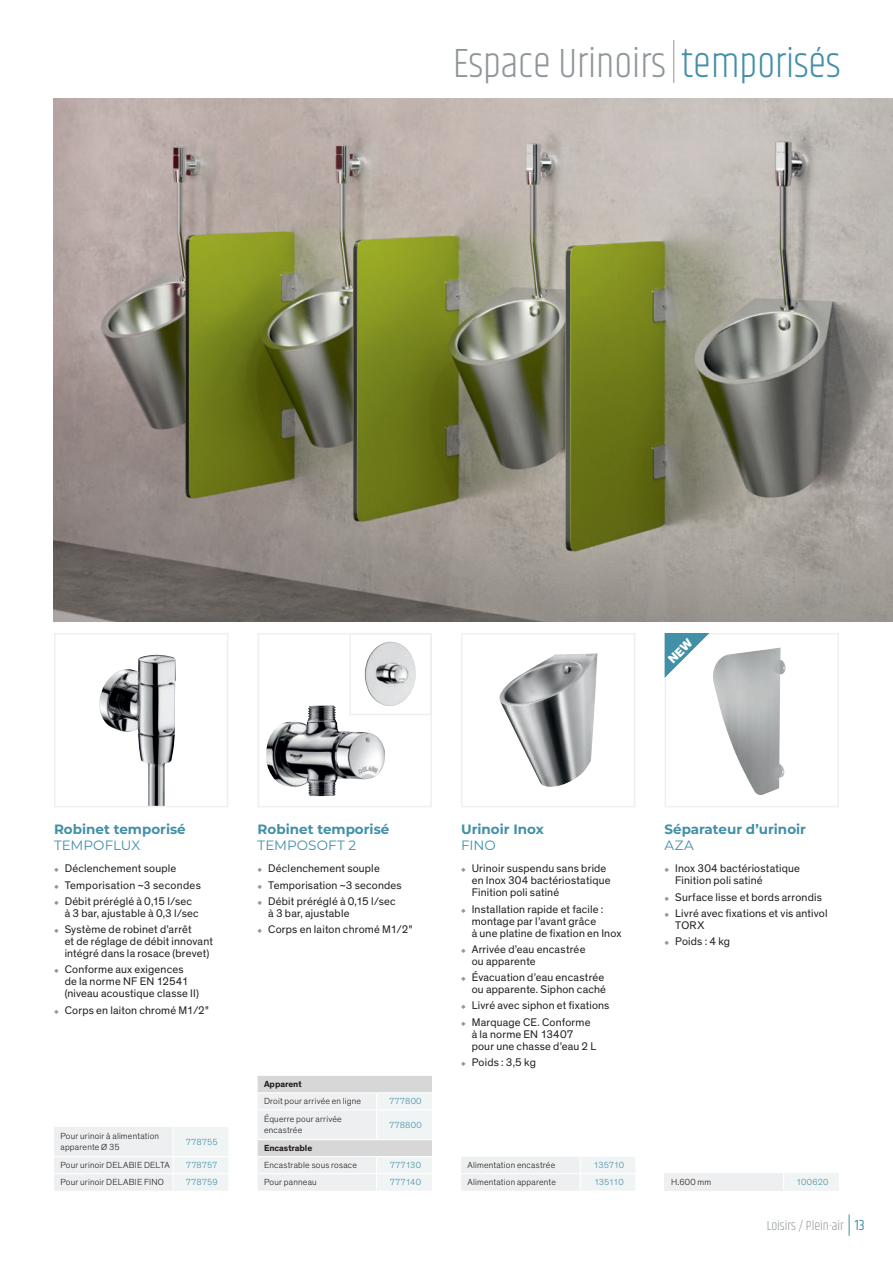
<style>
.page{position:relative;width:893px;height:1263px;background:#fff}
.page>*{position:absolute;margin:0;border:0;box-sizing:border-box;transform-origin:0 0}
.t1{font:300 42.15px "Khand";color:#8f9598;scale:.96 1}
.t2{font:700 13.5px "Montserrat";color:#428fa8}
.t3{font:13.5px "Montserrat";letter-spacing:.005em;color:#428fa8}
.t4{font:300 13.5px "Khand";color:#8f9598}
.t5{font:11.25px/12px "Theinhardt";letter-spacing:.015em;color:#231f20}
.t6{font:300 9px/10.8px "Theinhardt";letter-spacing:.025em;color:#231f20}
.t7{font:300 9px "Theinhardt";color:#428fa8}
.t8{font:700 9px "Theinhardt";color:#231f20}
.s1{color:#428fa8}
.s2{font-weight:400;font-size:15px;color:#428fa8}
</style>
<div class="page">
<img style="left:99px;top:655px;width:77px;height:150px">
<div style="left:54px;top:633px;width:174px;height:174px;border:1px solid #edeff0"></div>
<img style="left:266px;top:705px;width:119px;height:91px">
<div style="left:258px;top:633px;width:174px;height:174px;border:1px solid #edeff0"></div>
<img style="left:364px;top:642px;width:52px;height:65px">
<div style="left:349px;top:633px;width:83px;height:82px;border:1px solid #edeff0"></div>
<img style="left:713px;top:647px;width:73px;height:148px">
<div style="left:665px;top:633px;width:174px;height:174px;border:1px solid #edeff0"></div>
<img style="left:499px;top:653px;width:99px;height:134px">
<div style="left:461px;top:633px;width:174px;height:174px;border:1px solid #edeff0"></div>
<img style="left:53px;top:98px;width:840px;height:524px">
<svg style="left:849px;top:1214px;width:1px;height:22px"></svg>
<hr style="left:673px;top:40px;width:1px;height:43px;background:#8f9598">
<div style="left:54px;top:1127px;width:174px;height:64px;background:#edeff0"></div>
<hr style="left:54px;top:1156px;width:119px;height:1px;background:#fff">
<hr style="left:173px;top:1156px;width:55px;height:1px;background:#fff">
<hr style="left:54px;top:1173px;width:119px;height:1px;background:#fff">
<hr style="left:173px;top:1173px;width:55px;height:1px;background:#fff">
<svg style="left:258px;top:1076px;width:174px;height:115px"></svg>
<div style="left:665px;top:1174px;width:119px;height:17px;background:#edeff0"></div>
<div style="left:784px;top:1174px;width:55px;height:17px;background:#f1f4f4"></div>
<svg style="left:783px;top:1174px;width:1px;height:17px"></svg>
<div style="left:461px;top:1157px;width:174px;height:34px;background:#edeff0"></div>
<hr style="left:461px;top:1173px;width:119px;height:1px;background:#fff">
<hr style="left:580px;top:1173px;width:55px;height:1px;background:#fff">
<svg style="left:665px;top:633px;width:44px;height:45px"></svg>
<h1 class="t1" style="left:453px;top:44px;width:405px">Espace Urinoirs <span class="s1">temporisés</span></h1>
<p class="t2" style="left:54px;top:822px;width:133px">Robinet temporisé</p>
<p class="t3" style="left:54px;top:840px;width:88px">TEMPOFLUX</p>
<p class="t5" style="left:65px;top:860px;width:138px;line-height:16.2px">Déclenchement souple<br>Temporisation ~3 secondes<br>Débit préréglé à 0,15 l/sec</p>
<p class="t5" style="left:65px;top:905px;width:136px;line-height:16.2px">à 3 bar, ajustable à 0,3 l/sec<br>Système de robinet d’arrêt</p>
<p class="t5" style="left:65px;top:935px;width:150px">et de réglage de débit innovant intégré dans la rosace (brevet)</p>
<p class="t5" style="left:65px;top:963px;width:136px">Conforme aux exigences<br>de la norme NF EN 12541 (niveau acoustique classe II)</p>
<p class="t5" style="left:65px;top:1004px;width:146px">Corps en laiton chromé M1/2"</p>
<p class="t6" style="left:60px;top:1131px;width:100px">Pour urinoir à alimentation apparente Ø 35</p>
<p class="t7" style="left:186px;top:1137px;width:33px">778755</p>
<p class="t6" style="left:60px;top:1160px;width:111px">Pour urinoir DELABIE DELTA</p>
<p class="t7" style="left:186px;top:1160px;width:33px">778757</p>
<p class="t6" style="left:60px;top:1177px;width:105px">Pour urinoir DELABIE FINO</p>
<p class="t7" style="left:186px;top:1177px;width:33px">778759</p>
<p class="t2" style="left:258px;top:822px;width:133px">Robinet temporisé</p>
<p class="t3" style="left:258px;top:840px;width:100px">TEMPOSOFT 2</p>
<p class="t5" style="left:268px;top:860px;width:135px;line-height:16.2px">Déclenchement souple<br>Temporisation ~3 secondes<br>Débit préréglé à 0,15 l/sec</p>
<p class="t5" style="left:268px;top:905px;width:146px;line-height:16.2px">à 3 bar, ajustable<br>Corps en laiton chromé M1/2"</p>
<p class="t8" style="left:264px;top:1079px;width:39px">Apparent</p>
<p class="t6" style="left:264px;top:1096px;width:99px">Droit pour arrivée en ligne</p>
<p class="t7" style="left:389px;top:1096px;width:34px">777800</p>
<p class="t6" style="left:264px;top:1114px;width:79px">Équerre pour arrivée encastrée</p>
<p class="t7" style="left:389px;top:1120px;width:34px">778800</p>
<p class="t8" style="left:264px;top:1143px;width:50px">Encastrable</p>
<p class="t6" style="left:264px;top:1160px;width:94px">Encastrable sous rosace</p>
<p class="t7" style="left:390px;top:1160px;width:33px">777130</p>
<p class="t6" style="left:264px;top:1177px;width:54px">Pour panneau</p>
<p class="t7" style="left:390px;top:1177px;width:33px">777140</p>
<p class="t2" style="left:461px;top:822px;width:84px">Urinoir Inox</p>
<p class="t3" style="left:461px;top:840px;width:36px">FINO</p>
<p class="t5" style="left:472px;top:862px;width:140px">Urinoir suspendu sans bride en Inox 304 bactériostatique<br>Finition poli satiné</p>
<p class="t5" style="left:472px;top:903px;width:151px">Installation rapide et facile : montage par l’avant grâce<br>à une platine de fixation en Inox</p>
<p class="t5" style="left:472px;top:943px;width:115px">Arrivée d’eau encastrée ou apparente</p>
<p class="t5" style="left:472px;top:971px;width:136px">Évacuation d’eau encastrée ou apparente. Siphon caché</p>
<p class="t5" style="left:472px;top:997px;width:139px;line-height:16.2px">Livré avec siphon et fixations<br>Marquage CE. Conforme</p>
<p class="t5" style="left:472px;top:1028px;width:126px">à la norme EN 13407 pour une chasse d’eau 2 L</p>
<p class="t5" style="left:472px;top:1056px;width:66px">Poids : 3,5 kg</p>
<p class="t6" style="left:467px;top:1160px;width:89px">Alimentation encastrée</p>
<p class="t7" style="left:594px;top:1160px;width:32px">135710</p>
<p class="t6" style="left:467px;top:1177px;width:90px">Alimentation apparente</p>
<p class="t7" style="left:594px;top:1177px;width:31px">135110</p>
<p class="t2" style="left:665px;top:822px;width:143px">Séparateur d’urinoir</p>
<p class="t3" style="left:665px;top:840px;width:31px">AZA</p>
<p class="t5" style="left:675px;top:862px;width:126px">Inox 304 bactériostatique<br>Finition poli satiné</p>
<p class="t5" style="left:675px;top:888px;width:154px;line-height:16.2px">Surface lisse et bords arrondis<br>Livré avec fixations et vis antivol</p>
<p class="t5" style="left:675px;top:917px;width:56px;line-height:16.2px">TORX<br>Poids : 4 kg</p>
<p class="t6" style="left:671px;top:1177px;width:42px">H.600 mm</p>
<p class="t7" style="left:796px;top:1177px;width:34px">100620</p>
<p class="t4" style="left:767px;top:1220px;width:100px">Loisirs / Plein-air <span class="s2">13</span></p>
</div>
